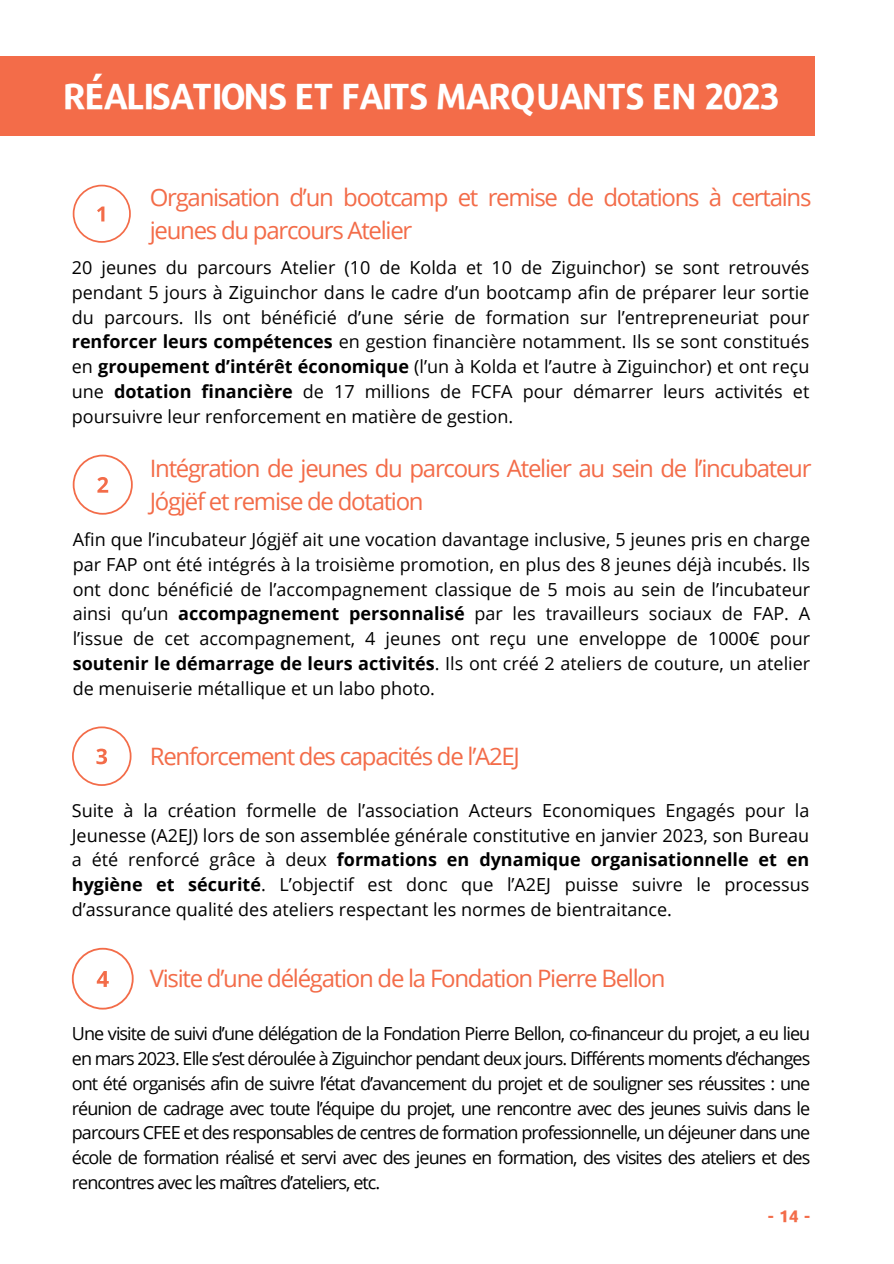
<style>
.page{position:relative;width:894px;height:1264px;background:#fff}
.page>*{position:absolute;margin:0;border:0;box-sizing:border-box;transform-origin:0 0}
.t1{font:700 36px "Repo";letter-spacing:-.055em;color:#fff}
.t2{font:24px/32.7px "Open Sans";letter-spacing:-.055em;color:#f36c49}
.t3{font:18px/24.8px "Open Sans";color:#000;text-align:justify}
.t4{font:800 16.5px "Repo";color:#f36c49}
.s1{font-weight:700}
</style>
<div class="page">
<svg style="left:73px;top:185px;width:58px;height:58px"></svg>
<div style="left:0;top:57px;width:814px;height:79px;background:#f36c49"></div>
<svg style="left:73px;top:454px;width:59px;height:60px"></svg>
<svg style="left:72px;top:726px;width:59px;height:60px"></svg>
<svg style="left:72px;top:947px;width:62px;height:62px"></svg>
<h1 class="t1" style="left:63px;top:73px;width:718px">RÉALISATIONS ET FAITS MARQUANTS EN 2023</h1>
<p class="t2" style="left:150px;top:180px;width:663px">Organisation d’un bootcamp et remise de dotations à certains jeunes du parcours Atelier</p>
<p class="t3" style="left:72px;top:255px;width:738px">20 jeunes du parcours Atelier (10 de Kolda et 10 de Ziguinchor) se sont retrouvés pendant 5 jours à Ziguinchor dans le cadre d’un bootcamp afin de préparer leur sortie du parcours. Ils ont bénéficié d’une série de formation sur l’entrepreneuriat pour <span class="s1">renforcer leurs compétences</span> en gestion financière notamment. Ils se sont constitués en <span class="s1">groupement d’intérêt économique</span> (l’un à Kolda et l’autre à Ziguinchor) et ont reçu une <span class="s1">dotation financière</span> de 17 millions de FCFA pour démarrer leurs activités et poursuivre leur renforcement en matière de gestion.</p>
<p class="t2" style="left:150px;top:451px;width:663px">Intégration de jeunes du parcours Atelier au sein de l’incubateur<br>Jógjëf et remise de dotation</p>
<h2 class="t3" style="left:73px;top:526px;width:738px">Afin que l’incubateur Jógjëf ait une vocation davantage inclusive, 5 jeunes pris en charge par FAP ont été intégrés à la troisième promotion, en plus des 8 jeunes déjà incubés. Ils ont donc bénéficié de l’accompagnement classique de 5 mois au sein de l’incubateur ainsi qu’un <span class="s1">accompagnement personnalisé</span> par les travailleurs sociaux de FAP. A l’issue de cet accompagnement, 4 jeunes ont reçu une enveloppe de 1000€ pour <span class="s1">soutenir le démarrage de leurs activités</span>. Ils ont créé 2 ateliers de couture, un atelier de menuiserie métallique et un labo photo.</h2>
<p class="t2" style="left:150px;top:739px;width:371px">Renforcement des capacités de l’A2EJ</p>
<p class="t3" style="left:72px;top:797px;width:738px">Suite à la création formelle de l’association Acteurs Economiques Engagés pour la Jeunesse (A2EJ) lors de son assemblée générale constitutive en janvier 2023, son Bureau a été renforcé grâce à deux <span class="s1">formations en dynamique organisationnelle et en hygiène et sécurité</span>. L’objectif est donc que l’A2EJ puisse suivre le processus d’assurance qualité des ateliers respectant les normes de bientraitance.</p>
<p class="t2" style="left:150px;top:961px;width:517px">Visite d’une délégation de la Fondation Pierre Bellon</p>
<h2 class="t3" style="left:72px;top:1021px;width:739px">Une visite de suivi d’une délégation de la Fondation Pierre Bellon, co-financeur du projet, a eu lieu en mars 2023. Elle s’est déroulée à Ziguinchor pendant deux jours. Différents moments d’échanges ont été organisés afin de suivre l’état d’avancement du projet et de souligner ses réussites : une réunion de cadrage avec toute l’équipe du projet, une rencontre avec des jeunes suivis dans le parcours CFEE et des responsables de centres de formation professionnelle, un déjeuner dans une école de formation réalisé et servi avec des jeunes en formation, des visites des ateliers et des rencontres avec les maîtres d’ateliers, etc.</h2>
<h2 class="t4" style="left:767px;top:1205px;width:44px">-14-</h2>
</div>
